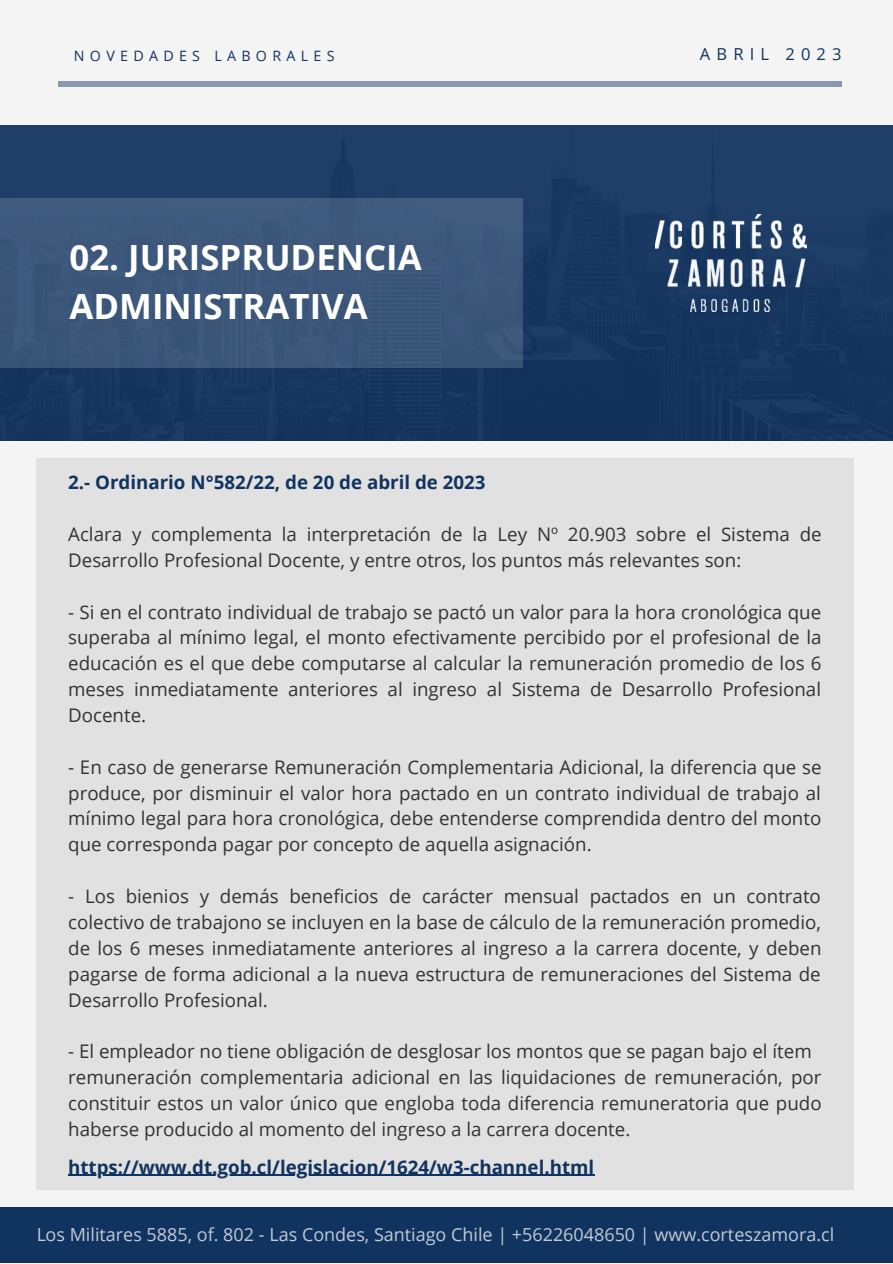
<style>
.page{position:relative;width:893px;height:1264px;background:#fff}
.page>*{position:absolute;margin:0;border:0;box-sizing:border-box;transform-origin:0 0}
.t1{font:700 34.8px "Open Sans";color:#fff}
.t2{font:18.75px/25.8px "Open Sans";color:#323232;text-align:justify}
.t3{font:700 18.75px "Open Sans";color:#113360}
.t4{font:18px "Open Sans";color:#fff}
.t5{font:16.5px "Open Sans";letter-spacing:.37em;color:#113360}
.t6{font:14.25px "Open Sans";letter-spacing:.37em;color:#113360}
</style>
<div class="page">
<div style="left:0;top:0;width:892px;height:1262px;background:#f4f4f4"></div>
<hr style="left:58px;top:82px;width:783px;height:4px;background:#8898ad">
<div style="left:0;top:1206px;width:892px;height:56px;background:#113360"></div>
<div style="left:36px;top:458px;width:817px;height:731px;background:#dfdfdf"></div>
<hr style="left:68px;top:1174px;width:526px;height:1px;background:#113360">
<div style="left:0;top:125px;width:892px;height:315px;background:#193963"></div>
<img style="left:655px;top:214px;width:151px;height:98px">
<div style="left:0;top:198px;width:522px;height:169px;background:#3d587b"></div>
<p class="t6" style="left:74px;top:45px;width:262px">NOVEDADES LABORALES</p>
<p class="t1" style="left:70px;top:233px;width:353px">02. JURISPRUDENCIA</p>
<p class="t1" style="left:70px;top:282px;width:299px">ADMINISTRATIVA</p>
<p class="t5" style="left:700px;top:42px;width:143px">ABRIL 2023</p>
<p class="t3" style="left:68px;top:469px;width:419px">2.- Ordinario N°582/22, de 20 de abril de 2023</p>
<p class="t2" style="left:68px;top:520px;width:755px">Aclara y complementa la interpretación de la Ley Nº 20.903 sobre el Sistema de<br>Desarrollo Profesional Docente, y entre otros, los puntos más relevantes son:</p>
<p class="t2" style="left:68px;top:598px;width:755px">- Si en el contrato individual de trabajo se pactó un valor para la hora cronológica que superaba al mínimo legal, el monto efectivamente percibido por el profesional de la educación es el que debe computarse al calcular la remuneración promedio de los 6 meses inmediatamente anteriores al ingreso al Sistema de Desarrollo Profesional Docente.</p>
<p class="t2" style="left:68px;top:753px;width:754px">- En caso de generarse Remuneración Complementaria Adicional, la diferencia que se produce, por disminuir el valor hora pactado en un contrato individual de trabajo al mínimo legal para hora cronológica, debe entenderse comprendida dentro del monto que corresponda pagar por concepto de aquella asignación.</p>
<p class="t2" style="left:68px;top:882px;width:754px">- Los bienios y demás beneficios de carácter mensual pactados en un contrato colectivo de trabajono se incluyen en la base de cálculo de la remuneración promedio, de los 6 meses inmediatamente anteriores al ingreso a la carrera docente, y deben pagarse de forma adicional a la nueva estructura de remuneraciones del Sistema de Desarrollo Profesional.</p>
<p class="t2" style="left:68px;top:1038px;width:745px">- El empleador no tiene obligación de desglosar los montos que se pagan bajo el ítem</p>
<p class="t2" style="left:68px;top:1063px;width:755px">remuneración complementaria adicional en las liquidaciones de remuneración, por constituir estos un valor único que engloba toda diferencia remuneratoria que pudo haberse producido al momento del ingreso a la carrera docente.</p>
<p class="t3" style="left:68px;top:1153px;width:527px">https://www.dt.gob.cl/legislacion/1624/w3-channel.html</p>
<p class="t4" style="left:36px;top:1221px;width:799px">Los Militares 5885, of. 802 - Las Condes, Santiago Chile | +56226048650 | www.corteszamora.cl</p>
</div>
